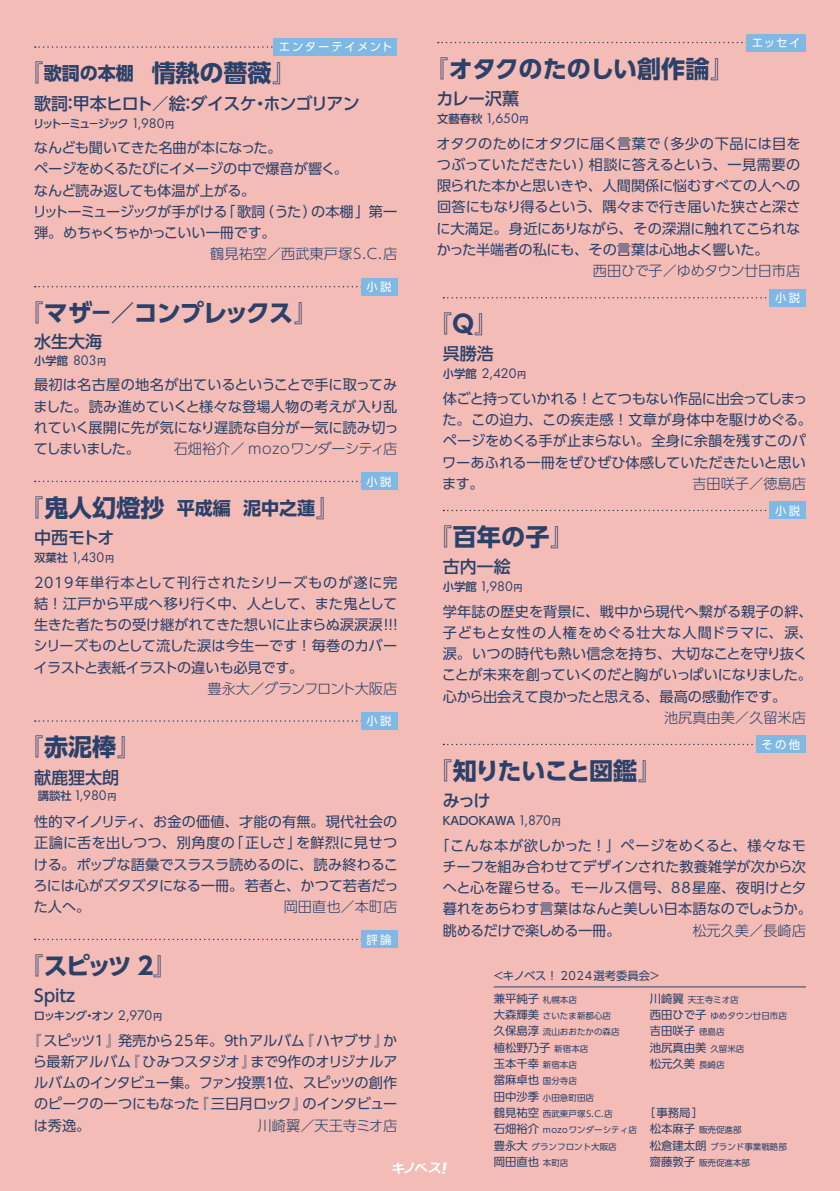
<style>
.page{position:relative;width:840px;height:1191px;background:#fff}
.page>*{position:absolute;margin:0;border:0;box-sizing:border-box;transform-origin:0 0}
.t1{font:700 24px "UD Shin Go Pr 6 N";letter-spacing:-.005em;color:#2b4169}
.t2{font:700 24px "UD Shin Go Pr 6 N";letter-spacing:-.04em;color:#2b4169}
.t3{font:700 24px "UD Shin Go Pr 6 N";letter-spacing:-.05em;color:#2b4169}
.t4{font:500 17px "UD Shin Go Pr 6 N";letter-spacing:-.035em;color:#2b4169}
.t5{font:14.2px/21.2px "UD Shin Go Pr 6 N";letter-spacing:-.015em;color:#2b4169;text-align:justify}
.t6{font:300 14.2px "UD Shin Go Pr 6 N";color:#2b4169}
.t7{font:300 14.2px "UD Shin Go Pr 6 N";letter-spacing:-.025em;color:#2b4169}
.t8{font:300 14.2px "UD Shin Go Pr 6 N";letter-spacing:-.065em;color:#2b4169}
.t9{font:12.8px "Futura Now Text";color:#2b4169}
.t10{font:11.4px/16.2px "UD Shin Go Pr 6 N";color:#2b4169}
.t11{font:500 11.4px "UD Shin Go Pr 6 N";letter-spacing:-.13em;color:#2b4169}
.t12{font:11.4px "UD Shin Go Pr 6 N";letter-spacing:.175em;color:#fff}
.t13{font:500 11.4px "UD Shin Go Pr 6 N";letter-spacing:-.205em;color:#2b4169}
.t14{font:11.4px "UD Shin Go Pr 6 N";letter-spacing:.145em;color:#fff}
.t15{font:8.6px/16.2px "UD Shin Go Pr 6 N";color:#2b4169}
.s1{font-size:18px}
.s2{font-family:"Futura Now Text";font-weight:400;font-size:12.8px}
.s3{font-size:8.6px}
.s4{font-family:"UD Shin Go C Osez Pr 6 N"}
.s5{font-family:"UD Shin Go Pr 6 N";font-weight:500;font-size:11.4px}
.s6{font-family:"UD Shin Go Pr 6 N";font-weight:500;font-size:8.6px}
.s7{font-family:"UD Shin Go C Osiz Pr 6 N"}
.s8{font-size:11.4px}
</style>
<div class="page">
<div style="left:0;top:0;width:839px;height:1191px;background:#f4bcb7"></div>
<svg style="left:35px;top:46px;width:238px;height:2px"></svg>
<div style="left:273px;top:39px;width:124px;height:17px;background:#80b8e4"></div>
<svg style="left:35px;top:938px;width:326px;height:2px"></svg>
<div style="left:361px;top:931px;width:36px;height:17px;background:#80b8e4"></div>
<svg style="left:437px;top:42px;width:309px;height:1px"></svg>
<div style="left:746px;top:34px;width:59px;height:17px;background:#80b8e4"></div>
<svg style="left:443px;top:297px;width:324px;height:1px"></svg>
<div style="left:769px;top:289px;width:36px;height:17px;background:#80b8e4"></div>
<svg style="left:443px;top:510px;width:324px;height:1px"></svg>
<div style="left:769px;top:502px;width:36px;height:17px;background:#80b8e4"></div>
<svg style="left:443px;top:743px;width:310px;height:2px"></svg>
<div style="left:755px;top:736px;width:50px;height:17px;background:#80b8e4"></div>
<svg style="left:35px;top:286px;width:326px;height:1px"></svg>
<div style="left:361px;top:278px;width:36px;height:17px;background:#80b8e4"></div>
<svg style="left:35px;top:481px;width:326px;height:1px"></svg>
<div style="left:361px;top:473px;width:36px;height:17px;background:#80b8e4"></div>
<svg style="left:35px;top:720px;width:326px;height:2px"></svg>
<div style="left:361px;top:712px;width:36px;height:17px;background:#80b8e4"></div>
<hr style="left:493px;top:986px;width:312px;height:1px;background:#2b4169">
<svg style="left:392px;top:1162px;width:55px;height:12px"></svg>
<p class="t14" style="left:279px;top:38px;width:115px">エンターテイメント</p>
<h1 class="t1" style="left:19px;top:54px;width:279px">『<span class="s1">歌詞の本棚　</span>情熱の薔薇』</h1>
<p class="t4" style="left:34px;top:89px;width:327px">歌詞：甲本ヒロト／絵：ダイスケ・ホンゴリアン</p>
<p class="t11" style="left:33px;top:114px;width:142px">リット－ミュ－ジック <span class="s2">1,980</span> <span class="s3">円</span></p>
<p class="t5" style="left:33px;top:137px;width:366px;text-align:left">なんども聞いてきた名曲が本になった。<br>ページをめくるたびにイメージの中で爆音が響く。<br>なんど読み返しても体温が上がる。<br>リットーミュージックが手がける「歌詞（うた）の本棚」第一弾。めちゃくちゃかっこいい一冊です。</p>
<p class="t6" style="left:210px;top:243px;width:188px">鶴見祐空／西武東戸塚S.C.店</p>
<p class="t12" style="left:366px;top:277px;width:26px">小説</p>
<h1 class="t2" style="left:26px;top:293px;width:286px"><span class="s4">『</span>マザ－／コンプレックス<span class="s4">』</span></h1>
<p class="t4" style="left:34px;top:327px;width:70px">水生大海</p>
<p class="t11" style="left:34px;top:351px;width:73px">小学館 <span class="s2">803</span><span class="s3">円</span></p>
<p class="t5" style="left:34px;top:374px;width:366px">最初は名古屋の地名が出ているということで手に取ってみました。読み進めていくと様々な登場人物の考えが入り乱れていく展開に先が気になり遅読な自分が一気に読み切ってしまいました。</p>
<p class="t6" style="left:173px;top:437px;width:225px">石畑裕介／ mozoワンダーシティ店</p>
<h1 class="t1" style="left:19px;top:488px;width:322px">『鬼人幻燈抄 <span class="s1">平成編 泥中之蓮</span>』</h1>
<p class="t4" style="left:34px;top:524px;width:82px">中西モトオ</p>
<p class="t9" style="left:34px;top:547px;width:81px"><span class="s5">双葉社</span> 1,430<span class="s6">円</span></p>
<p class="t12" style="left:366px;top:472px;width:26px">小説</p>
<p class="t5" style="left:34px;top:571px;width:365px">2019年単行本として刊行されたシリーズものが遂に完結！江戸から平成へ移り行く中、人として、また鬼として生きた者たちの受け継がれてきた想いに止まらぬ涙涙涙!!!シリーズものとして流した涙は今生一です！毎巻のカバーイラストと表紙イラストの違いも必見です。</p>
<p class="t8" style="left:207px;top:677px;width:191px">豊永大／グランフロント大阪店</p>
<h1 class="t1" style="left:19px;top:727px;width:124px">『赤泥棒』</h1>
<p class="t4" style="left:34px;top:763px;width:87px">献鹿狸太朗</p>
<p class="t9" style="left:38px;top:784px;width:80px"><span class="s5">講談社</span> 1,980<span class="s6">円</span></p>
<p class="t12" style="left:366px;top:712px;width:26px">小説</p>
<p class="t5" style="left:34px;top:810px;width:366px">性的マイノリティ、お金の価値、才能の有無。現代社会の正論に舌を出しつつ、別角度の「正しさ」を鮮烈に見せつける。ポップな語彙でスラスラ読めるのに、読み終わるころには心がズタズタになる一冊。若者と、かつて若者だった人へ。</p>
<p class="t6" style="left:283px;top:895px;width:115px">岡田直也／本町店</p>
<h1 class="t1" style="left:19px;top:946px;width:160px">『スピッツ２』</h1>
<p class="t4" style="left:30px;top:982px;width:50px">Ｓｐｉｔｚ</p>
<p class="t11" style="left:34px;top:1006px;width:129px">ロッキング・オン <span class="s2">2,970</span> <span class="s3">円</span></p>
<p class="t12" style="left:366px;top:930px;width:26px">評論</p>
<p class="t5" style="left:33px;top:1029px;width:366px;text-indent:-6px">『スピッツ１』発売から25年。９thアルバム『ハヤブサ』から最新アルバム『ひみつスタジオ』まで９作のオリジナルアルバムのインタビュー集。ファン投票１位、スピッツの創作のピークの一つにもなった『三日月ロック』のインタビューは秀逸。</p>
<p class="t6" style="left:257px;top:1113px;width:141px">川崎翼／天王寺ミオ店</p>
<h1 class="t1" style="left:433px;top:49px;width:292px"><span class="s7">『</span>オタクのたのしい創作論<span class="s7">』</span></h1>
<p class="t4" style="left:436px;top:85px;width:84px">カレー沢薫</p>
<p class="t9" style="left:437px;top:108px;width:93px"><span class="s5">文藝春秋</span> 1,650<span class="s6">円</span></p>
<p class="t12" style="left:751px;top:33px;width:50px">エッセイ</p>
<p class="t5" style="left:436px;top:132px;width:365px">オタクのためにオタクに届く言葉で（多少の下品には目をつぶっていただきたい）相談に答えるという、一見需要の限られた本かと思いきや、人間関係に悩むすべての人への回答にもなり得るという、隅々まで行き届いた狭さと深さに大満足。身近にありながら、その深淵に触れてこられなかった半端者の私にも、その言葉は心地よく響いた。</p>
<p class="t7" style="left:592px;top:259px;width:209px">西田ひで子／ゆめタウン廿日市店</p>
<h1 class="t1" style="left:427px;top:304px;width:72px">『Ｑ』</h1>
<p class="t4" style="left:442px;top:340px;width:53px">呉勝浩</p>
<p class="t9" style="left:442px;top:363px;width:85px"><span class="s5">小学館</span> 2,420<span class="s6">円</span></p>
<p class="t12" style="left:774px;top:288px;width:26px">小説</p>
<p class="t5" style="left:442px;top:387px;width:371px;text-align:left">体ごと持っていかれる！とてつもない作品に出会ってしまった。この迫力、この疾走感！文章が身体中を駆けめぐる。ページをめくる手が止まらない。全身に余韻を残すこのパワーあふれる一冊をぜひぜひ体感していただきたいと思います。</p>
<p class="t6" style="left:692px;top:472px;width:115px">吉田咲子／徳島店</p>
<h1 class="t1" style="left:427px;top:517px;width:148px">『百年の子』</h1>
<p class="t4" style="left:442px;top:553px;width:70px">古内一絵</p>
<p class="t9" style="left:442px;top:576px;width:81px"><span class="s5">小学館</span> 1,980<span class="s6">円</span></p>
<p class="t12" style="left:774px;top:501px;width:26px">小説</p>
<p class="t5" style="left:441px;top:600px;width:372px;text-align:left">学年誌の歴史を背景に、戦中から現代へ繋がる親子の絆、子どもと女性の人権をめぐる壮大な人間ドラマに、涙、涙。いつの時代も熱い信念を持ち、大切なことを守り抜くことが未来を創っていくのだと胸がいっぱいになりました。心から出会えて良かったと思える、最高の感動作です。</p>
<p class="t6" style="left:663px;top:706px;width:143px">池尻真由美／久留米店</p>
<h1 class="t3" style="left:427px;top:751px;width:236px">『知りたいこと図鑑』</h1>
<p class="t4" style="left:442px;top:787px;width:49px">みっけ</p>
<p class="t13" style="left:440px;top:811px;width:121px">ＫＡＤＯＫＡＷＡ <span class="s2">1,870</span> <span class="s3">円</span></p>
<p class="t12" style="left:761px;top:735px;width:40px">その他</p>
<p class="t5" style="left:442px;top:834px;width:371px;text-align:left;text-indent:-7px">「こんな本が欲しかった！」ページをめくると、様々なモチーフを組み合わせてデザインされた教養雑学が次から次へと心を躍らせる。モールス信号、88星座、夜明けと夕暮れをあらわす言葉はなんと美しい日本語なのでしょうか。眺めるだけで楽しめる一冊。</p>
<p class="t6" style="left:692px;top:918px;width:115px">松元久美／長崎店</p>
<p class="t10" style="left:492px;top:966px;width:169px">＜キノベス！ 2024選考委員会＞</p>
<p class="t10" style="left:493px;top:990px;width:85px">兼平純子 <span class="s3">札幌本店</span></p>
<p class="t15" style="left:493px;top:1007px;width:127px"><span class="s8">大森輝美</span> さいたま新都心店<span class="s8">久保島淳</span> 流山おおたかの森店</p>
<p class="t10" style="left:493px;top:1039px;width:96px">植松野乃子 <span class="s3">新宿本店</span>玉本千幸 <span class="s3">新宿本店</span>當麻卓也 <span class="s3">国分寺店</span></p>
<p class="t15" style="left:493px;top:1089px;width:144px"><span class="s8">田中沙季</span> 小田急町田店<br><span class="s8">鶴見祐空</span> 西武東戸塚S.C.店<br><span class="s8">石畑裕介</span> mozoワンダーシティ店<span class="s8">豊永大</span> グランフロント大阪店</p>
<p class="t10" style="left:493px;top:1153px;width:76px">岡田直也 <span class="s3">本町店</span></p>
<p class="t15" style="left:649px;top:991px;width:139px"><span class="s8">川崎翼</span> 天王寺ミオ店<br><span class="s8">西田ひで子</span> ゆめタウン廿日市店</p>
<p class="t10" style="left:649px;top:1022px;width:96px">吉田咲子 <span class="s3">徳島店<br></span>池尻真由美 <span class="s3">久留米店</span>松元久美 <span class="s3">長崎店</span></p>
<p class="t10" style="left:643px;top:1104px;width:61px">［事務局］</p>
<p class="t15" style="left:649px;top:1121px;width:139px"><span class="s8">松本麻子</span> 販売促進部<br><span class="s8">松倉建太朗</span> ブランド事業戦略部<span class="s8">齋藤敦子</span> 販売促進本部</p>
</div>
